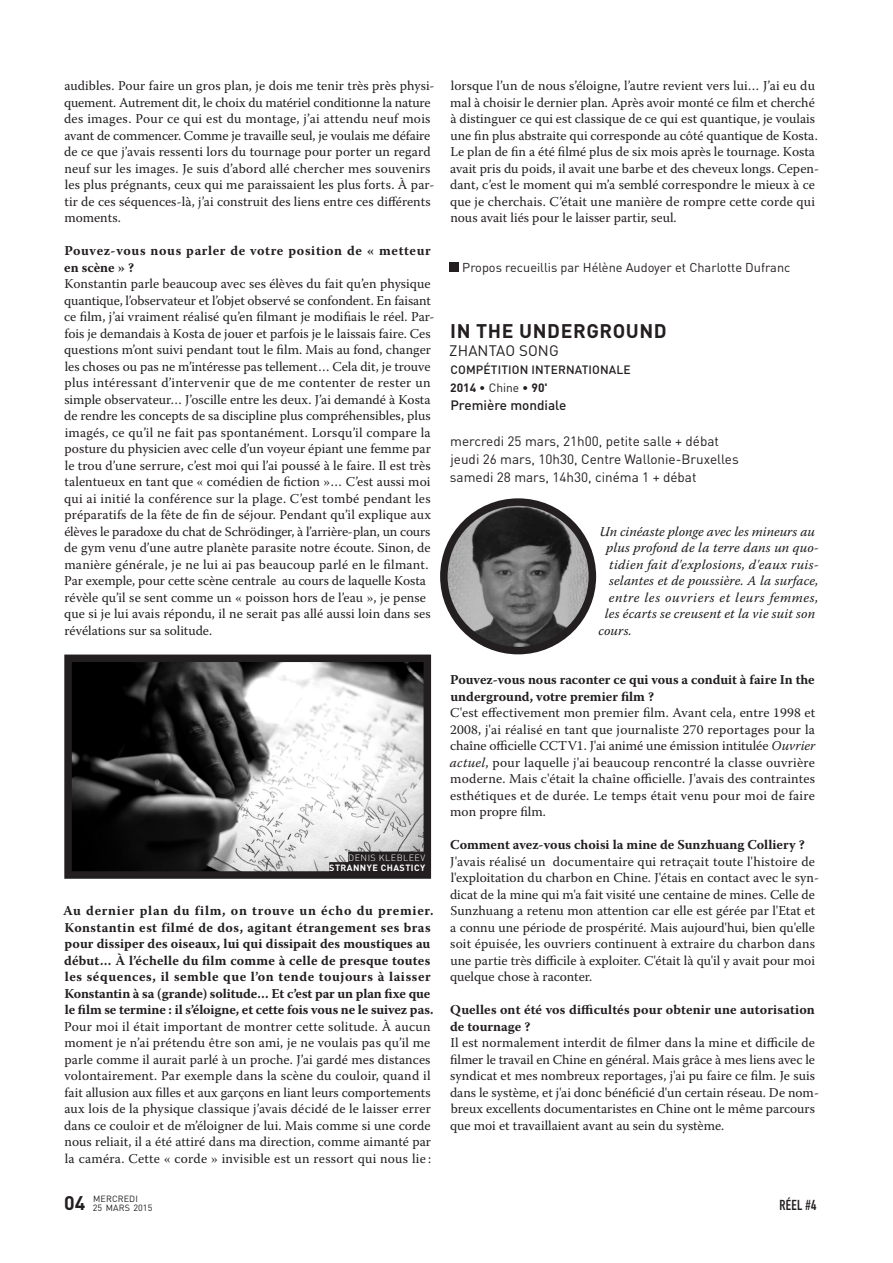
<style>
.page{position:relative;width:893px;height:1263px;background:#fff}
.page>*{position:absolute;margin:0;border:0;box-sizing:border-box;transform-origin:0 0}
.TITRE_FILM{font:700 19.5px "DIN Pro";letter-spacing:.03em;color:#231f20}
.REALISATEUR{font:15px "DIN Pro";letter-spacing:.01em;color:#231f20}
.t1{font:14.25px "DIN Engschrift Std";color:#231f20}
.signature{font:13.5px/16.5px "Warnock Pro";letter-spacing:.005em;color:#231f20}
.texte_courant{font:13.5px/16.5px "Warnock Pro";color:#231f20}
.question{font:700 13.5px/16.5px "Warnock Pro";letter-spacing:.01em;color:#231f20}
.intro{font:italic 13.5px "Warnock Pro";letter-spacing:.01em;color:#1a1a1a}
.Seance{font:13.5px "DIN Pro";color:#231f20}
.question-2{font:700 13.5px/16.5px "Warnock Pro";letter-spacing:.045em;color:#231f20}
.intro-2{font:italic 13.5px "Warnock Pro";letter-spacing:.045em;color:#1a1a1a}
.année_pays_temps{font:500 13.5px "DIN Pro";color:#231f20}
.signature-2{font:12.75px "DIN Pro";color:#231f20}
.COMPET{font:500 12px "DIN Pro";letter-spacing:.01em;color:#231f20}
.année_pays_temps-2{font:700 12px "DIN Pro";color:#231f20}
.img_legend{font:700 9px "DIN Pro";letter-spacing:.05em;color:#fff}
.img_legend-2{font:300 9px "DIN Pro";letter-spacing:.05em;color:#fff}
.t2{font:9px "DIN Pro";letter-spacing:.01em;color:#231f20}
.t3{font:8.85px "DIN Pro";letter-spacing:.015em;color:#231f20}
.s1{font-weight:400}
.s2{font-style:italic}
.s3{font-size:8.85px}
</style>
<div class="page">
<div style="left:450px;top:262px;width:9px;height:10px;background:#231f20"></div>
<img style="left:73px;top:663px;width:349px;height:207px">
<div style="left:64px;top:654px;width:367px;height:225px;border:8px solid #231f20"></div>
<div style="left:348px;top:851px;width:77px;height:12px;background:#231f20"></div>
<div style="left:329px;top:862px;width:96px;height:12px;background:#231f20"></div>
<img style="left:444px;top:502px;width:148px;height:149px;border-radius:74px">
<div style="left:440px;top:498px;width:156px;height:156px;border:8px solid #231f20;border-radius:50%"></div>
<p class="signature" style="left:64px;top:77px;width:372px">audibles. Pour faire un gros plan, je dois me tenir très près physi&shy;quement. Autrement dit, le choix du matériel conditionne la nature des images. Pour ce qui est du montage, j’ai attendu neuf mois avant de commencer. Comme je travaille seul, je voulais me défaire de ce que j’avais ressenti lors du tournage pour porter un regard neuf sur les images. Je suis d’abord allé chercher mes souvenirs les plus prégnants, ceux qui me paraissaient les plus forts. À par&shy;tir de ces séquences-là, j’ai construit des liens entre ces différents moments.</p>
<p class="question-2" style="left:64px;top:242px;width:368px">Pouvez-vous nous parler de votre position de « metteur en scène » ?</p>
<p class="signature" style="left:64px;top:275px;width:372px">Konstantin parle beaucoup avec ses élèves du fait qu’en physique quantique, l’observateur et l’objet observé se confondent. En faisant ce film, j’ai vraiment réalisé qu’en filmant je modifiais le réel. Par&shy;fois je demandais à Kosta de jouer et parfois je le laissais faire. Ces questions m’ont suivi pendant tout le film. Mais au fond, changer les choses ou pas ne m’intéresse pas tellement… Cela dit, je trouve plus intéressant d’intervenir que de me contenter de rester un simple observateur… J’oscille entre les deux. J’ai demandé à Kosta de rendre les concepts de sa discipline plus compréhensibles, plus imagés, ce qu’il ne fait pas spontanément. Lorsqu’il compare la posture du physicien avec celle d’un voyeur épiant une femme par le trou d’une serrure, c’est moi qui l’ai poussé à le faire. Il est très talentueux en tant que « comédien de fiction »… C’est aussi moi qui ai initié la conférence sur la plage. C’est tombé pendant les préparatifs de la fête de fin de séjour. Pendant qu’il explique aux élèves le paradoxe du chat de Schrödinger, à l’arrière-plan, un cours de gym venu d’une autre planète parasite notre écoute. Sinon, de manière générale, je ne lui ai pas beaucoup parlé en le filmant.<br>Par exemple, pour cette scène centrale au cours de laquelle Kosta révèle qu’il se sent comme un « poisson hors de l’eau », je pense que si je lui avais répondu, il ne serait pas allé aussi loin dans ses révélations sur sa solitude.</p>
<p class="img_legend-2" style="left:348px;top:851px;width:79px">DENIS KLEBLEEV</p>
<p class="img_legend" style="left:329px;top:862px;width:97px">STRANNYE CHASTICY</p>
<p class="question" style="left:63px;top:902px;width:372px">Au dernier plan du film, on trouve un écho du premier.<br>Konstantin est filmé de dos, agitant étrangement ses bras pour dissiper des oiseaux, lui qui dissipait des moustiques au début… À l’échelle du film comme à celle de presque toutes les séquences, il semble que l’on tende toujours à laisser Konstantin à sa (grande) solitude… Et c’est par un plan fixe que le film se termine : il s’éloigne, et cette fois vous ne le suivez pas.</p>
<p class="signature" style="left:64px;top:1018px;width:369px;text-align:justify">Pour moi il était important de montrer cette solitude. À aucun moment je n’ai prétendu être son ami, je ne voulais pas qu’il me parle comme il aurait parlé à un proche. J’ai gardé mes distances volontairement. Par exemple dans la scène du couloir, quand il fait allusion aux filles et aux garçons en liant leurs comportements aux lois de la physique classique j’avais décidé de le laisser errer dans ce couloir et de m’éloigner de lui. Mais comme si une corde nous reliait, il a été attiré dans ma direction, comme aimanté par la caméra. Cette « corde » invisible est un ressort qui nous lie :</p>
<p class="signature" style="left:450px;top:77px;width:370px">lorsque l’un de nous s’éloigne, l’autre revient vers lui… J’ai eu du mal à choisir le dernier plan. Après avoir monté ce film et cherché à distinguer ce qui est classique de ce qui est quantique, je voulais une fin plus abstraite qui corresponde au côté quantique de Kosta.<br>Le plan de fin a été filmé plus de six mois après le tournage. Kosta avait pris du poids, il avait une barbe et des cheveux longs. Cepen&shy;dant, c’est le moment qui m’a semblé correspondre le mieux à ce que je cherchais. C’était une manière de rompre cette corde qui nous avait liés pour le laisser partir, seul.</p>
<p class="signature-2" style="left:462px;top:258px;width:330px">Propos recueillis par Hélène Audoyer et Charlotte Dufranc</p>
<p class="TITRE_FILM" style="left:450px;top:317px;width:218px">IN THE UNDERGROUND</p>
<p class="REALISATEUR" style="left:449px;top:340px;width:111px">ZHANTAO SONG</p>
<p class="COMPET" style="left:450px;top:361px;width:182px">COMPÉTITION INTERNATIONALE</p>
<p class="année_pays_temps-2" style="left:450px;top:379px;width:99px">2014 <span class="s1">• Chine •</span> 90'</p>
<p class="année_pays_temps" style="left:450px;top:396px;width:118px">Première mondiale</p>
<p class="Seance" style="left:450px;top:432px;width:270px">mercredi 25 mars, 21h00, petite salle + débat</p>
<p class="Seance" style="left:450px;top:450px;width:290px">jeudi 26 mars, 10h30, Centre Wallonie-Bruxelles</p>
<p class="Seance" style="left:450px;top:468px;width:248px">samedi 28 mars, 14h30, cinéma 1 + débat</p>
<p class="intro" style="left:600px;top:523px;width:217px">Un cinéaste plonge avec les mineurs au</p>
<p class="intro" style="left:606px;top:540px;width:214px">plus profond de la terre dans un quo-</p>
<p class="intro" style="left:609px;top:556px;width:211px">tidien fait d'explosions, d'eaux ruis-</p>
<p class="intro" style="left:609px;top:573px;width:211px">selantes et de poussière. A la surface,</p>
<p class="intro-2" style="left:609px;top:589px;width:211px">entre les ouvriers et leurs femmes,</p>
<p class="intro" style="left:605px;top:606px;width:212px">les écarts se creusent et la vie suit son</p>
<p class="intro" style="left:598px;top:622px;width:35px">cours.</p>
<p class="question" style="left:450px;top:671px;width:366px">Pouvez-vous nous raconter ce qui vous a conduit à faire In the underground, votre premier film ?</p>
<p class="texte_courant" style="left:450px;top:704px;width:367px;text-align:justify">C'est effectivement mon premier film. Avant cela, entre 1998 et 2008, j'ai réalisé en tant que journaliste 270 reportages pour la chaîne officielle CCTV1. J'ai animé une émission intitulée <span class="s2">Ouvrier actuel</span>, pour laquelle j'ai beaucoup rencontré la classe ouvrière moderne. Mais c'était la chaîne officielle. J'avais des contraintes esthétiques et de durée. Le temps était venu pour moi de faire mon propre film.</p>
<p class="question" style="left:450px;top:836px;width:356px">Comment avez-vous choisi la mine de Sunzhuang Colliery ?</p>
<p class="texte_courant" style="left:450px;top:853px;width:370px">J'avais réalisé un documentaire qui retraçait toute l'histoire de l'exploitation du charbon en Chine. J'étais en contact avec le syn&shy;dicat de la mine qui m'a fait visité une centaine de mines. Celle de Sunzhuang a retenu mon attention car elle est gérée par l'Etat et a connu une période de prospérité. Mais aujourd'hui, bien qu'elle soit épuisée, les ouvriers continuent à extraire du charbon dans une partie très difficile à exploiter. C'était là qu'il y avait pour moi quelque chose à raconter.</p>
<p class="question" style="left:450px;top:1001px;width:366px">Quelles ont été vos difficultés pour obtenir une autorisation de tournage ?</p>
<p class="texte_courant" style="left:450px;top:1034px;width:370px">Il est normalement interdit de filmer dans la mine et difficile de filmer le travail en Chine en général. Mais grâce à mes liens avec le syndicat et mes nombreux reportages, j'ai pu faire ce film. Je suis dans le système, et j'ai donc bénéficié d'un certain réseau. De nom&shy;breux excellents documentaristes en Chine ont le même parcours que moi et travaillaient avant au sein du système.</p>
<p class="t3" style="left:93px;top:1193px;width:46px">MERCREDI</p>
<p class="t2" style="left:93px;top:1201px;width:61px">25 <span class="s3">MARS</span> 2015</p>
<h1 class="TITRE_FILM" style="left:64px;top:1190px;width:23px">04</h1>
<p class="t1" style="left:780px;top:1197px;width:38px">RÉEL #4</p>
</div>
